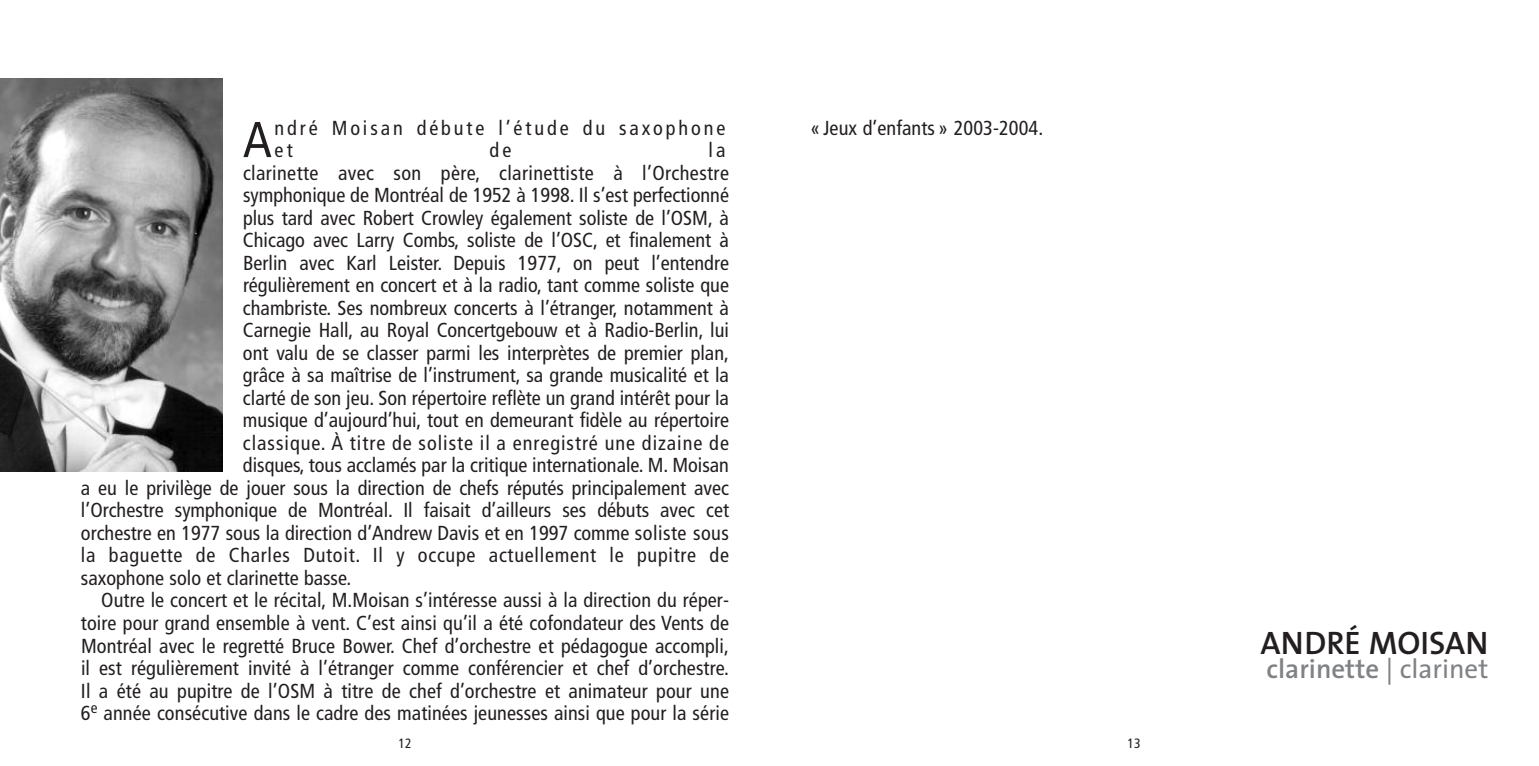
<style>
.page{position:relative;width:1539px;height:766px;background:#fff}
.page>*{position:absolute;margin:0;border:0;box-sizing:border-box;transform-origin:0 0}
.t1{font:condensed 50.18px "Frutiger";color:#231f20}
.t2{font:600 32.62px "The Sans";color:#231f20}
.t3{font:600 27px "The Sans";color:#808285}
.t4{font:condensed 20.25px "Frutiger";color:#231f20}
.t5{font:condensed 20.25px "Frutiger";letter-spacing:.035em;color:#231f20}
.t6{font:condensed 20.25px "Frutiger";letter-spacing:.05em;color:#231f20}
.t7{font:condensed 20.25px "Frutiger";letter-spacing:.02em;color:#231f20}
.t8{font:condensed 20.25px/22.5px "Frutiger";letter-spacing:.145em;color:#231f20}
.t9{font:condensed 13.5px "Frutiger";color:#231f20}
.s1{font-weight:400}
</style>
<div class="page">
<img style="left:0;top:79px;width:223px;height:392px">
<h1 class="t1" style="left:243px;top:119px;width:30px">A</h1>
<p class="t8" style="left:274px;top:118px;width:453px">ndré Moisan débute l’étude du saxophone et</p>
<p class="t4" style="left:490px;top:142px;width:24px">de</p>
<p class="t4" style="left:708px;top:142px;width:19px">la</p>
<p class="t7" style="left:243px;top:164px;width:487px">clarinette avec son père, clarinettiste à l’Orchestre</p>
<p class="t4" style="left:243px;top:187px;width:488px">symphonique de Montréal de 1952 à 1998. Il s’est perfectionné</p>
<p class="t4" style="left:243px;top:209px;width:487px">plus tard avec Robert Crowley également soliste de l’OSM, à</p>
<p class="t4" style="left:243px;top:232px;width:488px">Chicago avec Larry Combs, soliste de l’OSC, et finalement à</p>
<p class="t4" style="left:243px;top:254px;width:488px">Berlin avec Karl Leister. Depuis 1977, on peut l’entendre</p>
<p class="t4" style="left:243px;top:277px;width:488px">régulièrement en concert et à la radio, tant comme soliste que</p>
<p class="t4" style="left:243px;top:299px;width:487px">chambriste. Ses nombreux concerts à l’étranger, notamment à</p>
<p class="t4" style="left:243px;top:322px;width:488px">Carnegie Hall, au Royal Concertgebouw et à Radio-Berlin, lui</p>
<p class="t4" style="left:243px;top:344px;width:488px">ont valu de se classer parmi les interprètes de premier plan,</p>
<p class="t4" style="left:243px;top:367px;width:488px">grâce à sa maîtrise de l’instrument, sa grande musicalité et la</p>
<p class="t4" style="left:243px;top:389px;width:488px">clarté de son jeu. Son répertoire reflète un grand intérêt pour la</p>
<p class="t4" style="left:243px;top:412px;width:488px">musique d’aujourd’hui, tout en demeurant fidèle au répertoire</p>
<p class="t6" style="left:243px;top:434px;width:488px">classique. À titre de soliste il a enregistré une dizaine de</p>
<p class="t4" style="left:243px;top:457px;width:488px">disques, tous acclamés par la critique internationale. M. Moisan</p>
<p class="t4" style="left:81px;top:479px;width:650px">a eu le privilège de jouer sous la direction de chefs réputés principalement avec</p>
<p class="t4" style="left:81px;top:502px;width:650px">l’Orchestre symphonique de Montréal. Il faisait d’ailleurs ses débuts avec cet</p>
<p class="t4" style="left:81px;top:524px;width:650px">orchestre en 1977 sous la direction d’Andrew Davis et en 1997 comme soliste sous</p>
<p class="t5" style="left:81px;top:547px;width:650px">la baguette de Charles Dutoit. Il y occupe actuellement le pupitre de</p>
<p class="t4" style="left:81px;top:569px;width:272px">saxophone solo et clarinette basse.</p>
<p class="t4" style="left:101px;top:592px;width:629px">Outre le concert et le récital, M.Moisan s’intéresse aussi à la direction du réper-</p>
<p class="t4" style="left:81px;top:614px;width:650px">toire pour grand ensemble à vent. C’est ainsi qu’il a été cofondateur des Vents de</p>
<p class="t4" style="left:81px;top:637px;width:650px">Montréal avec le regretté Bruce Bower. Chef d’orchestre et pédagogue accompli,</p>
<p class="t4" style="left:81px;top:659px;width:650px">il est régulièrement invité à l’étranger comme conférencier et chef d’orchestre.</p>
<p class="t4" style="left:81px;top:682px;width:650px">Il a été au pupitre de l’OSM à titre de chef d’orchestre et animateur pour une</p>
<p class="t4" style="left:81px;top:704px;width:650px">6<sup>e</sup> année consécutive dans le cadre des matinées jeunesses ainsi que pour la série</p>
<p class="t4" style="left:810px;top:119px;width:235px">«Jeux d’enfants» 2003-2004.</p>
<p class="t9" style="left:399px;top:737px;width:14px">12</p>
<p class="t9" style="left:1128px;top:737px;width:14px">13</p>
<h2 class="t2" style="left:1261px;top:629px;width:229px">ANDRÉ MOISAN</h2>
<h3 class="t3" style="left:1267px;top:658px;width:223px">clarinette <span class="s1">| clarinet</span></h3>
</div>
